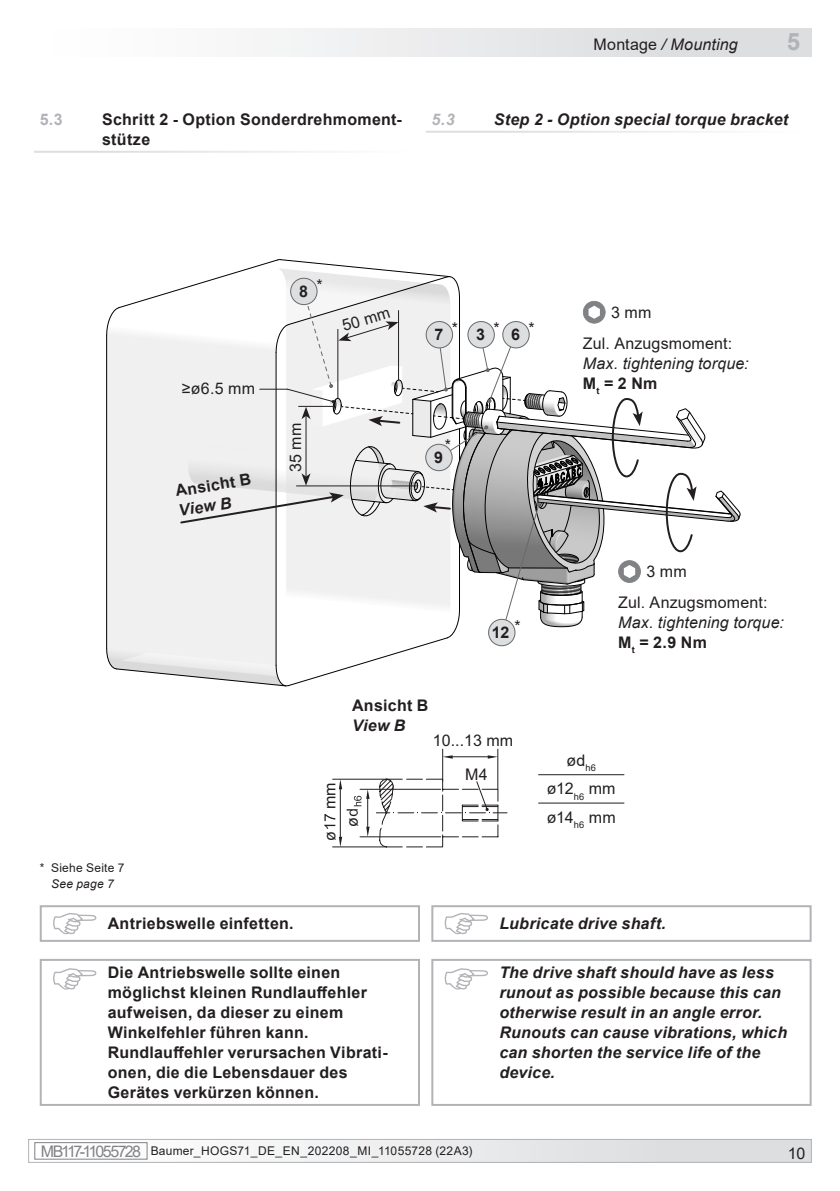
<style>
.page{position:relative;width:840px;height:1191px;background:#fff}
.page>*{position:absolute;margin:0;border:0;box-sizing:border-box;transform-origin:0 0}
.t1{font:700 24px "Arial";color:#b2b3b7}
.t2{font:700 16px/20px "Arial";letter-spacing:.015em;color:#231f20}
.t3{font:italic 700 16px/20px "Arial";letter-spacing:.015em;color:#231f20}
.t4{font:16px "Arial";letter-spacing:.01em;color:#231f20}
.t5{font:italic 16px/20px "Arial";letter-spacing:.01em;color:#231f20}
.t6{font:16px/28.4px "Arial";letter-spacing:-.025em;color:#231f20;text-align:center}
.t7{font:700 16px "Arial";color:#b2b3b7}
.t8{font:italic 700 16px "Arial";color:#b2b3b7}
.t9{font:12px "Arial";letter-spacing:.025em;color:#231f20}
.t10{font:italic 12px "Arial";letter-spacing:.02em;color:#231f20}
.s1{font-style:normal}
.s2{font-weight:700;font-style:normal}
.s3{font-size:16px;color:#808285}
</style>
<div class="page">
<div style="left:29px;top:1139px;width:781px;height:23px;background:linear-gradient(to right,#fafafa,#dbdcde)"></div>
<div style="left:35px;top:1142px;width:112px;height:17px;border:1px solid #808285"></div>
<div style="left:28px;top:1139px;width:783px;height:23px;border:1px solid #b2b3b7"></div>
<div style="left:28px;top:28px;width:783px;height:29px;background:linear-gradient(to right,#fff,#d8d9dc)"></div>
<hr style="left:360px;top:836px;width:80px;height:1px;background:#231f20">
<hr style="left:360px;top:789px;width:80px;height:1px;background:#231f20">
<hr style="left:332px;top:779px;width:54px;height:1px;background:#231f20">
<hr style="left:332px;top:846px;width:54px;height:1px;background:#231f20">
<svg style="left:324px;top:779px;width:45px;height:68px"></svg>
<hr style="left:442px;top:749px;width:1px;height:32px;background:#231f20">
<hr style="left:497px;top:749px;width:1px;height:40px;background:#231f20">
<hr style="left:452px;top:756px;width:35px;height:1px;background:#231f20">
<svg style="left:442px;top:755px;width:10px;height:3px"></svg>
<svg style="left:487px;top:755px;width:10px;height:3px"></svg>
<svg style="left:375px;top:778px;width:132px;height:70px"></svg>
<svg style="left:53px;top:968px;width:43px;height:21px"></svg>
<div style="left:40px;top:959px;width:380px;height:147px;border:2px solid #b2b3b7"></div>
<svg style="left:444px;top:968px;width:43px;height:21px"></svg>
<div style="left:431px;top:959px;width:380px;height:147px;border:2px solid #b2b3b7"></div>
<svg style="left:53px;top:913px;width:43px;height:21px"></svg>
<div style="left:40px;top:905px;width:380px;height:37px;border:2px solid #b2b3b7"></div>
<svg style="left:444px;top:913px;width:43px;height:21px"></svg>
<div style="left:431px;top:905px;width:380px;height:37px;border:2px solid #b2b3b7"></div>
<hr style="left:538px;top:774px;width:86px;height:1px;background:#231f20">
<hr style="left:538px;top:802px;width:86px;height:1px;background:#231f20">
<svg style="left:106px;top:259px;width:634px;height:427px"></svg>
<p class="t5" style="left:593px;top:34px;width:146px"><span class="s1">Montage</span> / Mounting</p>
<h1 class="t1" style="left:786px;top:24px;width:15px">5</h1>
<p class="t7" style="left:40px;top:108px;width:24px">5.3</p>
<p class="t2" style="left:102px;top:110px;width:301px">Schritt 2 - Option Sonderdrehmoment&shy;stütze</p>
<p class="t8" style="left:431px;top:109px;width:25px">5.3</p>
<p class="t3" style="left:493px;top:110px;width:296px">Step 2 - Option special torque bracket</p>
<p class="t9" style="left:40px;top:859px;width:86px">* Siehe Seite 7</p>
<p class="t10" style="left:51px;top:876px;width:64px">See page 7</p>
<p class="t4" style="left:182px;top:377px;width:74px">≥ø6.5 mm</p>
<p class="t2" style="left:174px;top:481px;width:78px;rotate:-9deg">Ansicht B</p>
<p class="t3" style="left:177px;top:501px;width:55px;rotate:-9deg">View B</p>
<p class="t2" style="left:299px;top:282px;width:10px">8</p>
<p class="t4" style="left:316px;top:274px;width:8px">*</p>
<p class="t4" style="left:339px;top:315px;width:51px;rotate:-17deg">50 mm</p>
<p class="t4" style="left:284px;top:472px;width:51px;rotate:-90deg">35 mm</p>
<p class="t4" style="left:451px;top:317px;width:49px">* *</p>
<p class="t4" style="left:528px;top:317px;width:8px">*</p>
<p class="t2" style="left:434px;top:325px;width:10px">7</p>
<p class="t2" style="left:476px;top:325px;width:10px">3</p>
<p class="t2" style="left:511px;top:325px;width:10px">6</p>
<p class="t4" style="left:444px;top:434px;width:8px">*</p>
<p class="t2" style="left:434px;top:448px;width:10px">9</p>
<p class="t4" style="left:611px;top:301px;width:42px">3 mm</p>
<p class="t4" style="left:582px;top:332px;width:151px">Zul. Anzugsmoment:</p>
<p class="t5" style="left:582px;top:353px;width:167px">Max. tightening torque:<br><span class="s2">M</span><sub>t</sub> <span class="s2">= 2 Nm</span></p>
<p class="t2" style="left:491px;top:623px;width:30px">12 <sup>*</sup></p>
<p class="t4" style="left:319px;top:809px;width:28px;rotate:-90deg">mm</p>
<p class="t4" style="left:319px;top:841px;width:11px;rotate:-90deg">ø</p>
<p class="t2" style="left:352px;top:695px;width:78px">Ansicht B</p>
<p class="t3" style="left:352px;top:716px;width:55px">View B</p>
<p class="t4" style="left:432px;top:730px;width:82px">10...13 mm</p>
<p class="t4" style="left:341px;top:827px;width:11px;rotate:-90deg">ø</p>
<p class="t4" style="left:465px;top:763px;width:24px">M4</p>
<p class="t4" style="left:646px;top:561px;width:42px">3 mm</p>
<p class="t4" style="left:617px;top:591px;width:151px">Zul. Anzugsmoment:</p>
<p class="t5" style="left:617px;top:613px;width:167px">Max. tightening torque:<br><span class="s2">M</span><sub>t</sub> <span class="s2">= 2.9 Nm</span></p>
<p class="t6" style="left:546px;top:746px;width:70px">ød<sub>h6 </sub>ø12<sub>h6</sub> mm ø14<sub>h6</sub> mm</p>
<p class="t2" style="left:108px;top:913px;width:187px">Antriebswelle einfetten.</p>
<p class="t3" style="left:499px;top:913px;width:168px">Lubricate drive shaft.</p>
<p class="t2" style="left:108px;top:962px;width:281px">Die Antriebswelle sollte einen möglichst kleinen Rundlauffehler aufweisen, da dieser zu einem<br>Winkelfehler führen kann.<br>Rundlauffehler verursachen Vibrati&shy;onen, die die Lebensdauer des<br>Gerätes verkürzen können.</p>
<p class="t3" style="left:499px;top:963px;width:289px">The drive shaft should have as less runout as possible because this can otherwise result in an angle error.<br>Runouts can cause vibrations, which can shorten the service life of the device.</p>
<p class="t9" style="left:41px;top:1143px;width:433px"><span class="s3">MB117 - 11055728</span> Baumer_HOGS71_DE_EN_202208_MI_11055728 (22A3)</p>
<p class="t4" style="left:787px;top:1142px;width:19px">10</p>
</div>
